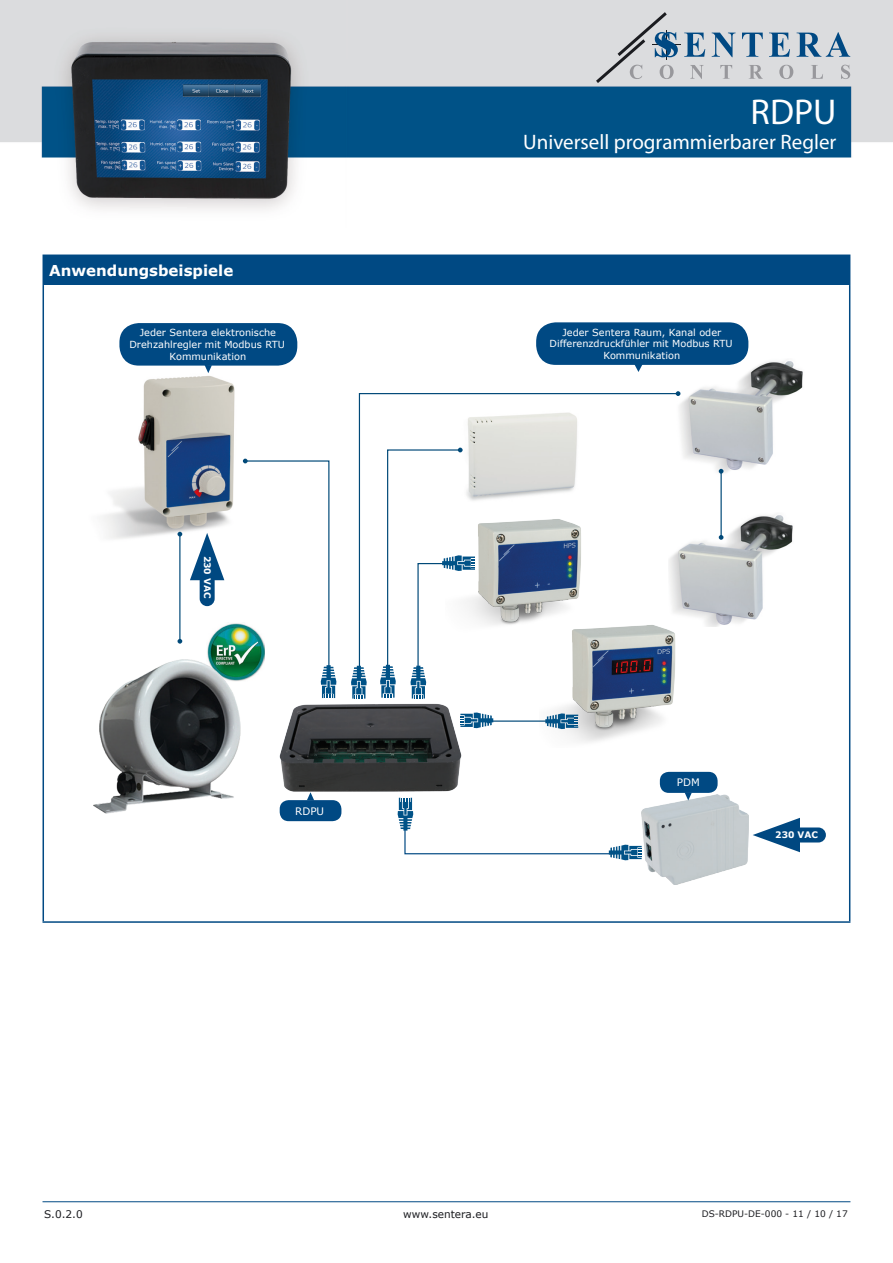
<style>
.page{position:relative;width:893px;height:1263px;background:#fff}
.page>*{position:absolute;margin:0;border:0;box-sizing:border-box;transform-origin:0 0}
.t1{font:36px "Myriad Pro";color:#fff}
.t2{font:21px "Myriad Pro";color:#fff}
.t3{font:700 15px "Verdana";color:#fff}
.t4{font:10.5px "Verdana";color:#1b1c20}
.t5{font:10.35px "Verdana";color:#fff}
.t6{font:9.75px/11.7px "Verdana";color:#fff;text-align:center}
.t7{font:9px "Verdana";color:#1b1c20}
.t8{font:700 9px "Verdana";color:#fff}
.s1{font-family:"Myriad Pro";font-size:10.5px;color:#fff}
</style>
<div class="page">
<img style="left:0;top:0;width:893px;height:210px">
<svg style="left:720px;top:65px;width:12px;height:14px"></svg>
<svg style="left:749px;top:65px;width:14px;height:14px"></svg>
<svg style="left:779px;top:65px;width:14px;height:14px"></svg>
<svg style="left:811px;top:65px;width:12px;height:14px"></svg>
<svg style="left:841px;top:65px;width:9px;height:14px"></svg>
<svg style="left:712px;top:33px;width:23px;height:24px"></svg>
<svg style="left:742px;top:33px;width:21px;height:24px"></svg>
<svg style="left:769px;top:33px;width:21px;height:24px"></svg>
<svg style="left:797px;top:32px;width:53px;height:25px"></svg>
<svg style="left:596px;top:12px;width:109px;height:71px;background:#bfc5cb"></svg>
<hr style="left:43px;top:1201px;width:807px;height:1px;background:#004983">
<div style="left:43px;top:255px;width:807px;height:30px;background:#004983"></div>
<hr style="left:43px;top:285px;width:1px;height:636px;background:#004983">
<hr style="left:849px;top:285px;width:1px;height:636px;background:#004983">
<hr style="left:43px;top:921px;width:807px;height:2px;background:#004983">
<hr style="left:43px;top:254px;width:807px;height:2px;background:#004983">
<img style="left:642px;top:795px;width:106px;height:90px">
<img style="left:207px;top:623px;width:36px;height:58px">
<img style="left:103px;top:376px;width:144px;height:174px">
<img style="left:554px;top:676px;width:121px;height:66px">
<img style="left:679px;top:515px;width:114px;height:112px">
<img style="left:679px;top:358px;width:124px;height:115px">
<hr style="left:179px;top:534px;width:1px;height:107px;background:#004978">
<svg style="left:178px;top:639px;width:4px;height:5px"></svg>
<svg style="left:178px;top:532px;width:4px;height:4px"></svg>
<svg style="left:358px;top:392px;width:321px;height:284px"></svg>
<svg style="left:676px;top:391px;width:4px;height:5px"></svg>
<hr style="left:488px;top:720px;width:67px;height:2px;background:#004978">
<hr style="left:720px;top:471px;width:2px;height:66px;background:#004978">
<svg style="left:719px;top:469px;width:4px;height:5px"></svg>
<svg style="left:719px;top:535px;width:4px;height:5px"></svg>
<img style="left:279px;top:680px;width:183px;height:136px">
<svg style="left:243px;top:459px;width:93px;height:239px"></svg>
<svg style="left:545px;top:713px;width:33px;height:16px"></svg>
<svg style="left:380px;top:448px;width:95px;height:250px"></svg>
<svg style="left:351px;top:666px;width:16px;height:33px"></svg>
<svg style="left:460px;top:712px;width:33px;height:16px"></svg>
<svg style="left:398px;top:798px;width:244px;height:62px"></svg>
<img style="left:93px;top:659px;width:147px;height:154px">
<div style="left:119px;top:323px;width:178px;height:43px;background:#004983;border-radius:20px"></div>
<div style="left:280px;top:800px;width:61px;height:21px;background:#004983;border-radius:9px"></div>
<svg style="left:307px;top:792px;width:7px;height:8px"></svg>
<div style="left:536px;top:322px;width:212px;height:43px;background:#004983;border-radius:20px"></div>
<svg style="left:634px;top:364px;width:9px;height:8px"></svg>
<svg style="left:205px;top:365px;width:7px;height:8px"></svg>
<div style="left:660px;top:772px;width:58px;height:21px;background:#004983;border-radius:9px"></div>
<svg style="left:684px;top:792px;width:8px;height:8px"></svg>
<svg style="left:190px;top:533px;width:34px;height:73px"></svg>
<svg style="left:753px;top:818px;width:73px;height:34px"></svg>
<h3 class="t3" style="left:49px;top:260px;width:186px">Anwendungsbeispiele</h3>
<p class="t6" style="left:129px;top:327px;width:157px">Jeder Sentera elektronische<br>Drehzahlregler mit Modbus RTU<br>Kommunikation</p>
<p class="t8" style="left:214px;top:555px;width:44px;rotate:90deg">230 VAC</p>
<p class="t5" style="left:295px;top:804px;width:30px">RDPU</p>
<h1 class="t1" style="left:751px;top:89px;width:87px">RDPU</h1>
<h2 class="t2" style="left:523px;top:129px;width:315px">Universell programmierbarer Regler</h2>
<p class="t6" style="left:550px;top:326px;width:185px">Jeder Sentera Raum, Kanal oder<br>Differenzdruckfühler mit Modbus RTU<br>Kommunikation</p>
<p class="t5" style="left:677px;top:775px;width:24px">PDM</p>
<p class="t8" style="left:775px;top:828px;width:44px">230 VAC</p>
<p class="t4" style="left:44px;top:1207px;width:40px">S.0.2.0</p>
<p class="t4" style="left:403px;top:1207px;width:87px">www.sentera.eu</p>
<p class="t7" style="left:702px;top:1207px;width:147px">DS-RDPU-DE-000 - 11 / 10 / 17<span class="s1">2</span></p>
</div>
